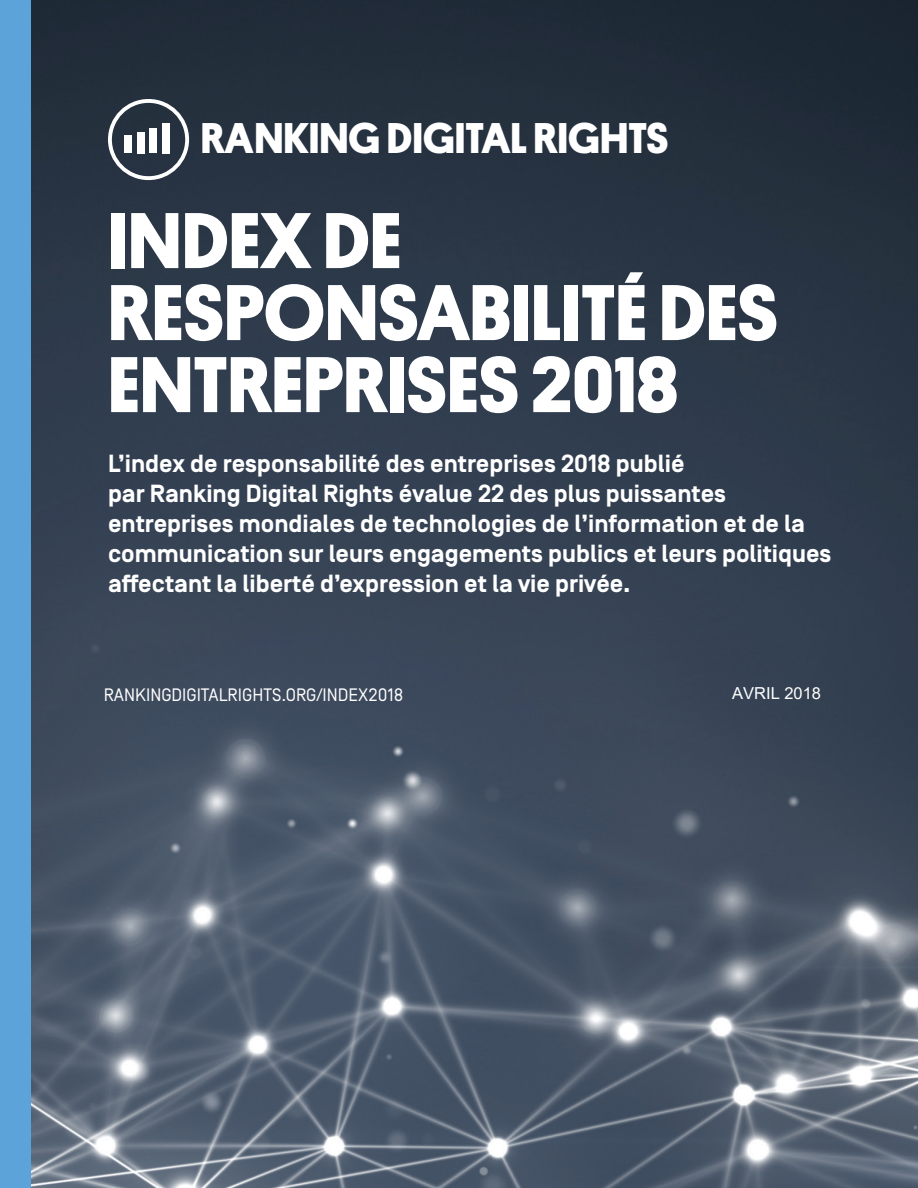
<style>
.page{position:relative;width:918px;height:1188px;background:#fff}
.page>*{position:absolute;margin:0;border:0;box-sizing:border-box;transform-origin:0 0}
.t1{font:700 79.5px/72px "Platform";color:#fff}
.t2{font:700 43.35px "Platform";color:#fff}
.t3{font:700 24.75px/30px "Simplon BP";color:#fff}
.t4{font:18px "Simplon BP Regular";color:#fff}
.t5{font:16.5px "Arial";color:#fff}
</style>
<div class="page">
<img style="left:30px;top:0;width:888px;height:1188px">
<div style="left:108px;top:99px;width:81px;height:81px;border:4px solid #fff;border-radius:50%"></div>
<div style="left:124px;top:136px;width:8px;height:17px;background:#fff"></div>
<div style="left:137px;top:132px;width:8px;height:21px;background:#fff"></div>
<div style="left:150px;top:128px;width:7px;height:25px;background:#fff"></div>
<div style="left:162px;top:123px;width:8px;height:30px;background:#fff"></div>
<div style="left:0;top:0;width:30px;height:1188px;background:#5ca3d9"></div>
<h2 class="t2" style="left:201px;top:106px;width:469px">RANKING DIGITAL RIGHTS</h2>
<p class="t1" style="left:108px;top:200px;width:672px">INDEX DE<br>RESPONSABILITÉ DES<br>ENTREPRISES 2018</p>
<p class="t3" style="left:108px;top:450px;width:725px">L’index de responsabilité des entreprises 2018 publié<br>par Ranking Digital Rights évalue 22 des plus puissantes entreprises mondiales de technologies de l’information et de la communication sur leurs engagements publics et leurs politiques affectant la liberté d’expression et la vie privée.</p>
<p class="t4" style="left:104px;top:685px;width:301px">RANKINGDIGITALRIGHTS.ORG/INDEX2018</p>
<p class="t5" style="left:732px;top:682px;width:90px">AVRIL 2018</p>
</div>
